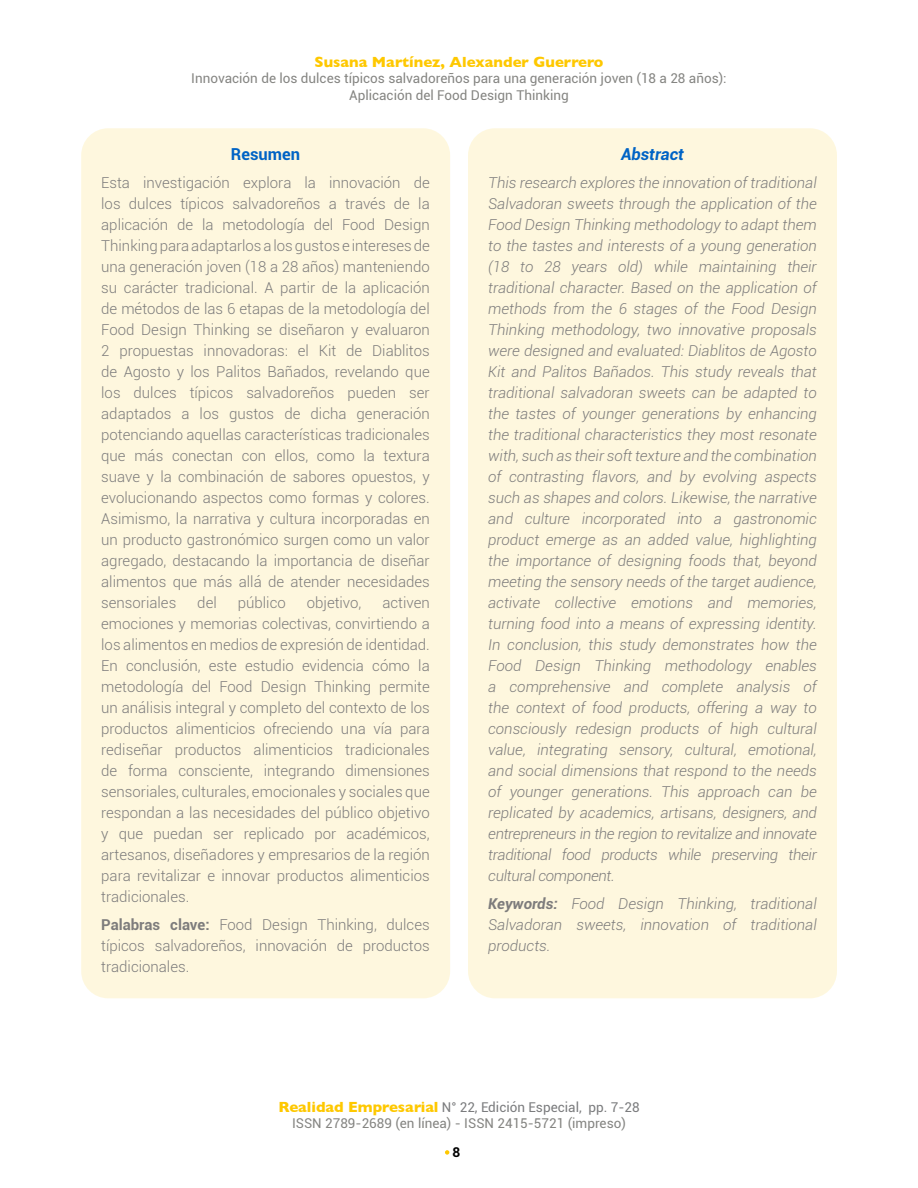
<style>
.page{position:relative;width:918px;height:1188px;background:#fff}
.page>*{position:absolute;margin:0;border:0;box-sizing:border-box;transform-origin:0 0}
.t1{font:italic 700 16.5px "Roboto";color:#0063c5}
.t2{font:700 16.5px "Roboto";color:#0063c5}
.t3{font:300 15px/21px "Roboto";color:#7d7c7c;text-align:justify}
.t4{font:italic 300 15px/21px "Roboto";letter-spacing:-.01em;color:#7d7c7c;text-align:justify}
.t5{font:700 15px "Gill Sans";color:#fec800}
.t6{font:13.5px/16.2px "Roboto";color:#858582;text-align:center}
.t7{font:700 13.5px "Roboto";color:#000}
.s1{font-weight:700}
.s2{font-family:"Gill Sans";font-weight:700;font-size:15px;color:#fec800}
.s3{color:#7b7c7e}
</style>
<div class="page">
<svg style="left:445px;top:1150px;width:4px;height:5px"></svg>
<div style="left:468px;top:128px;width:369px;height:870px;background:#fef7de;border-radius:27px"></div>
<div style="left:81px;top:128px;width:369px;height:870px;background:#fef7de;border-radius:27px"></div>
<p class="t5" style="left:315px;top:50px;width:290px">Susana Martínez, Alexander Guerrero</p>
<p class="t6" style="left:191px;top:70px;width:537px">Innovación de los dulces típicos salvadoreños para una generación joven (18 a 28 años):<br>Aplicación del Food Design Thinking</p>
<p class="t2" style="left:231px;top:143px;width:71px">Resumen</p>
<p class="t3" style="left:101px;top:172px;width:330px">Esta investigación explora la innovación de los dulces típicos salvadoreños a través de la aplicación de la metodología del Food Design Thinking para adaptarlos a los gustos e intereses de una generación joven (18 a 28 años) manteniendo su carácter tradicional. A partir de la aplicación de métodos de las 6 etapas de la metodología del Food Design Thinking se diseñaron y evaluaron 2 propuestas innovadoras: el Kit de Diablitos de Agosto y los Palitos Bañados, revelando que los dulces típicos salvadoreños pueden ser adaptados a los gustos de dicha generación potenciando aquellas características tradicionales que más conectan con ellos, como la textura suave y la combinación de sabores opuestos, y evolucionando aspectos como formas y colores.<br>Asimismo, la narrativa y cultura incorporadas en un producto gastronómico surgen como un valor agregado, destacando la importancia de diseñar alimentos que más allá de atender necesidades sensoriales</p>
<p class="t3" style="left:101px;top:592px;width:330px;text-indent:281px">activen emociones y memorias colectivas, convirtiendo a los alimentos en medios de expresión de identidad.<br>En conclusión, este estudio evidencia cómo la metodología del Food Design Thinking permite un análisis integral y completo del contexto de los productos alimenticios ofreciendo una vía para rediseñar productos alimenticios tradicionales de forma consciente, integrando dimensiones sensoriales, culturales, emocionales y sociales que respondan a las necesidades del público objetivo y que puedan ser replicado por académicos, artesanos, diseñadores y empresarios de la región para revitalizar e innovar productos alimenticios tradicionales.</p>
<p class="t3" style="left:101px;top:914px;width:330px"><span class="s1">Palabras clave:</span> Food Design Thinking, dulces típicos salvadoreños, innovación de productos tradicionales.</p>
<p class="t3" style="left:197px;top:592px;width:21px">del</p>
<p class="t3" style="left:238px;top:592px;width:49px">público</p>
<p class="t3" style="left:307px;top:592px;width:56px">objetivo,</p>
<p class="t1" style="left:621px;top:143px;width:64px">Abstract</p>
<p class="t4" style="left:488px;top:172px;width:330px">This research explores the innovation of traditional Salvadoran sweets through the application of the Food Design Thinking methodology to adapt them to the tastes and interests of a young generation (18 to 28 years old) while maintaining their traditional character. Based on the application of methods from the 6 stages of the Food Design Thinking methodology, two innovative proposals were designed and evaluated: Diablitos de Agosto Kit and Palitos Bañados. This study reveals that traditional salvadoran sweets can be adapted to the tastes of younger generations by enhancing the traditional characteristics they most resonate with, such as their soft texture and the combination of contrasting flavors, and by evolving aspects such as shapes and colors. Likewise, the narrative and culture incorporated into a gastronomic product emerge as an added value, highlighting the importance of designing foods that, beyond meeting the sensory needs of the target audience, activate collective emotions and memories, turning food into a means of expressing identity.<br>In conclusion, this study demonstrates how the Food Design Thinking methodology enables a comprehensive and complete analysis of the context of food products, offering a way to consciously redesign products of high cultural value, integrating sensory, cultural, emotional, and social dimensions that respond to the needs of younger generations. This approach can be replicated by academics, artisans, designers, and entrepreneurs in the region to revitalize and innovate traditional food products while preserving their cultural component.</p>
<p class="t4" style="left:488px;top:893px;width:330px"><span class="s1">Keywords:</span> Food Design Thinking, traditional Salvadoran sweets, innovation of traditional products.</p>
<p class="t6" style="left:278px;top:1098px;width:363px"><span class="s2">Realidad Empresarial</span> <span class="s3">N° 22, Edición Especial, pp. 7-28<br></span>ISSN 2789-2689 (en línea) - ISSN 2415-5721 (impreso)</p>
<p class="t7" style="left:453px;top:1143px;width:9px">8</p>
</div>
